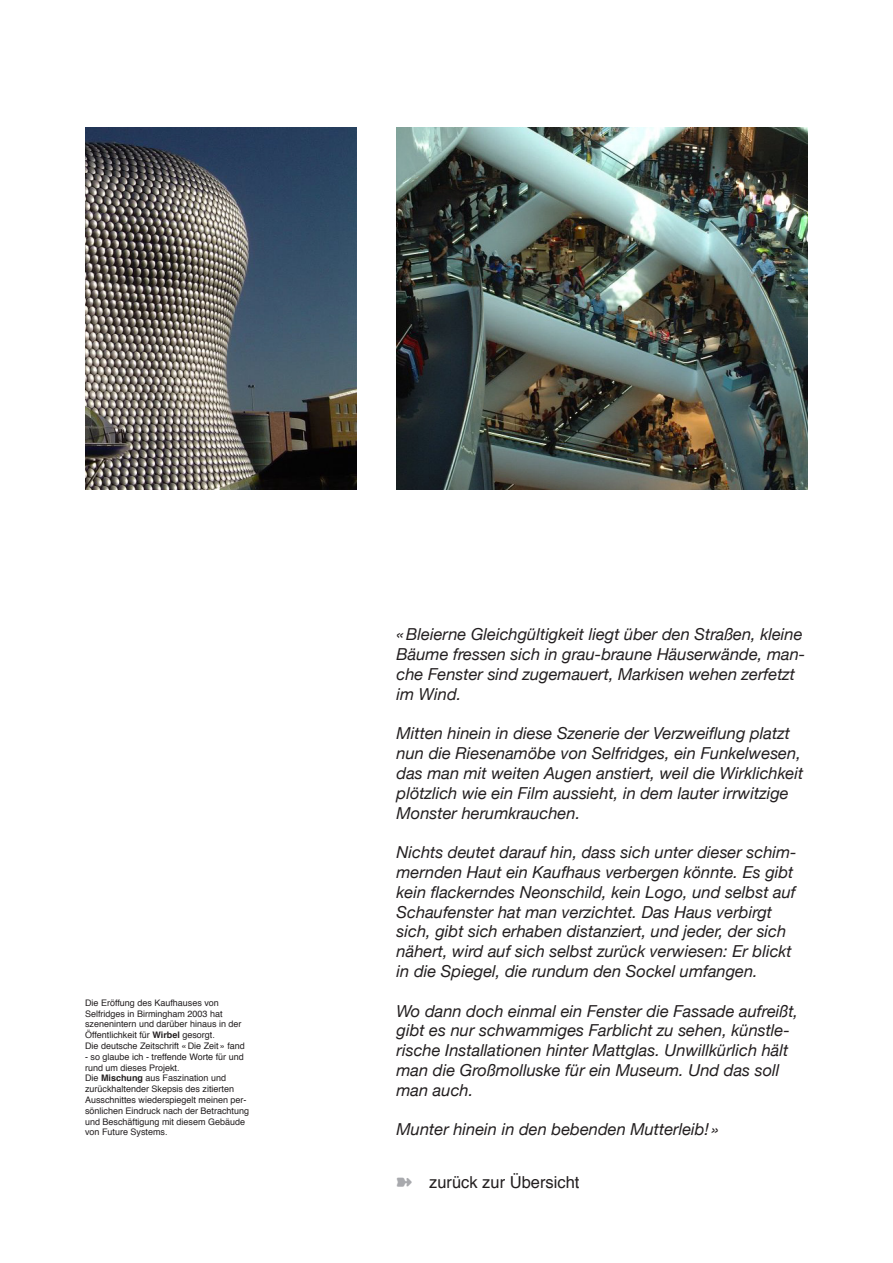
<style>
.page{position:relative;width:893px;height:1263px;background:#fff}
.page>*{position:absolute;margin:0;border:0;box-sizing:border-box;transform-origin:0 0}
.Zitat{font:italic 16.5px/19.8px "Helvetica Neue";color:#231f20}
.Text{font:16.5px "Helvetica";color:#231f20}
.Quelle{font:9px/10.8px "Helvetica";color:#231f20}
.s1{font-weight:700}
.s2{color:#a8a9ad}
</style>
<div class="page">
<img style="left:397px;top:128px;width:410px;height:362px">
<img style="left:85px;top:128px;width:271px;height:361px">
<p class="Quelle" style="left:85px;top:997px;width:158px">Die Eröffung des Kaufhauses von Selfridges in Birmingham 2003 hat szenenintern und darüber hinaus in der Öffentlichkeit für <span class="s1">Wirbel</span> gesorgt.</p>
<p class="Quelle" style="left:85px;top:1040px;width:161px">Die deutsche Zeitschrift « Die Zeit » fand</p>
<p class="Quelle" style="left:85px;top:1051px;width:160px">- so glaube ich - treffende Worte für und rund um dieses Projekt.</p>
<p class="Quelle" style="left:85px;top:1072px;width:166px">Die <span class="s1">Mischung</span> aus Faszination und zurückhaltender Skepsis des zitierten Ausschnittes wiederspiegelt meinen per&shy;sönlichen Eindruck nach der Betrachtung und Beschäftigung mit diesem Gebäude von Future Systems.</p>
<p class="Zitat" style="left:397px;top:624px;width:410px">« Bleierne Gleichgültigkeit liegt über den Straßen, kleine Bäume fressen sich in grau-braune Häuserwände, man&shy;che Fenster sind zugemauert, Markisen wehen zerfetzt im Wind.</p>
<p class="Zitat" style="left:397px;top:723px;width:408px">Mitten hinein in diese Szenerie der Verzweiflung platzt nun die Riesenamöbe von Selfridges, ein Funkelwesen, das man mit weiten Augen anstiert, weil die Wirklichkeit plötzlich wie ein Film aussieht, in dem lauter irrwitzige Monster herumkrauchen.</p>
<p class="Zitat" style="left:397px;top:842px;width:402px">Nichts deutet darauf hin, dass sich unter dieser schim&shy;mernden Haut ein Kaufhaus verbergen könnte. Es gibt kein flackerndes Neonschild, kein Logo, und selbst auf Schaufenster hat man verzichtet. Das Haus verbirgt sich, gibt sich erhaben distanziert, und jeder, der sich nähert, wird auf sich selbst zurück verwiesen: Er blickt in die Spiegel, die rundum den Sockel umfangen.</p>
<p class="Zitat" style="left:397px;top:1000px;width:403px">Wo dann doch einmal ein Fenster die Fassade aufreißt, gibt es nur schwammiges Farblicht zu sehen, künstle&shy;rische Installationen hinter Mattglas. Unwillkürlich hält man die Großmolluske für ein Museum. Und das soll man auch.</p>
<p class="Zitat" style="left:397px;top:1119px;width:324px">Munter hinein in den bebenden Mutterleib! »</p>
<p class="Text" style="left:397px;top:1168px;width:184px"><span class="s2">➽</span> zurück zur Übersicht</p>
</div>
